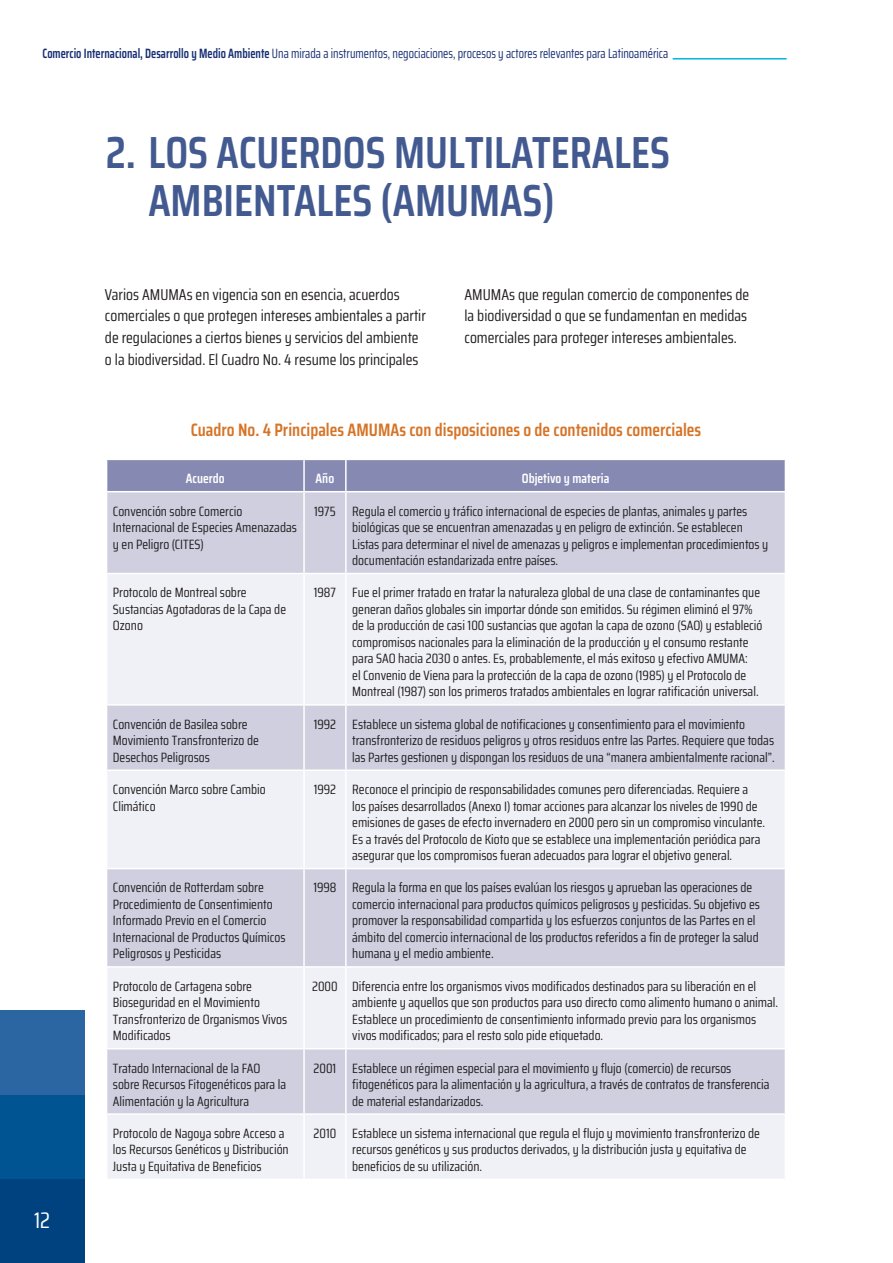
<style>
.page{position:relative;width:893px;height:1263px;background:#fff}
.page>*{position:absolute;margin:0;border:0;box-sizing:border-box;transform-origin:0 0}
.TITULO{font:600 45px/48px "Saira Condensed";color:#435a91}
.t1{font:22.5px "Saira Condensed";color:#fff}
.CUADRO_TIT{font:600 18px "Saira Condensed";color:#d67427}
.t2{font:15.75px/21.8px "Saira Condensed";color:#231f20}
.t3{font:13.5px/16.5px "Saira Condensed";color:#231f20}
.t4{font:13.5px "Saira Condensed";color:#172e73;scale:.9 1}
.t5{font:600 13.5px "Saira Condensed";color:#fff}
.s1{font-weight:600}
</style>
<div class="page">
<hr style="left:673px;top:58px;width:114px;height:2px;background:#00b5db">
<div style="left:0;top:1179px;width:84px;height:84px;background:#004280"></div>
<div style="left:0;top:1094px;width:84px;height:85px;background:#005491"></div>
<div style="left:0;top:1010px;width:84px;height:84px;background:#2b66a3"></div>
<div style="left:107px;top:460px;width:678px;height:31px;background:#868ab2"></div>
<div style="left:107px;top:492px;width:678px;height:81px;background:#cfcfe0"></div>
<svg style="left:107px;top:574px;width:678px;height:605px;fill:#f0f1f6"></svg>
<hr style="left:303px;top:460px;width:2px;height:31px;background:#fff">
<hr style="left:345px;top:460px;width:2px;height:31px;background:#fff">
<hr style="left:303px;top:492px;width:2px;height:81px;background:#fff">
<hr style="left:345px;top:492px;width:2px;height:81px;background:#fff">
<hr style="left:303px;top:574px;width:2px;height:130px;background:#fff">
<hr style="left:345px;top:574px;width:2px;height:130px;background:#fff">
<hr style="left:106px;top:704px;width:198px;height:2px;background:#fff">
<hr style="left:304px;top:704px;width:42px;height:2px;background:#fff">
<hr style="left:303px;top:706px;width:2px;height:63px;background:#fff">
<hr style="left:346px;top:704px;width:440px;height:2px;background:#fff">
<hr style="left:345px;top:706px;width:2px;height:63px;background:#fff">
<hr style="left:106px;top:769px;width:198px;height:2px;background:#fff">
<hr style="left:304px;top:769px;width:42px;height:2px;background:#fff">
<hr style="left:303px;top:771px;width:2px;height:97px;background:#fff">
<hr style="left:346px;top:769px;width:440px;height:2px;background:#fff">
<hr style="left:345px;top:771px;width:2px;height:97px;background:#fff">
<hr style="left:106px;top:868px;width:198px;height:1px;background:#fff">
<hr style="left:304px;top:868px;width:42px;height:1px;background:#fff">
<hr style="left:303px;top:869px;width:2px;height:97px;background:#fff">
<hr style="left:346px;top:868px;width:440px;height:1px;background:#fff">
<hr style="left:345px;top:869px;width:2px;height:97px;background:#fff">
<hr style="left:106px;top:966px;width:198px;height:2px;background:#fff">
<hr style="left:304px;top:966px;width:42px;height:2px;background:#fff">
<hr style="left:303px;top:968px;width:2px;height:80px;background:#fff">
<hr style="left:346px;top:966px;width:440px;height:2px;background:#fff">
<hr style="left:345px;top:968px;width:2px;height:80px;background:#fff">
<hr style="left:106px;top:1048px;width:198px;height:1px;background:#fff">
<hr style="left:304px;top:1048px;width:42px;height:1px;background:#fff">
<hr style="left:303px;top:1049px;width:2px;height:64px;background:#fff">
<hr style="left:346px;top:1048px;width:440px;height:1px;background:#fff">
<hr style="left:345px;top:1049px;width:2px;height:64px;background:#fff">
<hr style="left:106px;top:1113px;width:198px;height:2px;background:#fff">
<hr style="left:304px;top:1113px;width:42px;height:2px;background:#fff">
<hr style="left:303px;top:1115px;width:2px;height:64px;background:#fff">
<hr style="left:346px;top:1113px;width:440px;height:2px;background:#fff">
<hr style="left:345px;top:1115px;width:2px;height:64px;background:#fff">
<p class="t4" style="left:43px;top:44px;width:697px"><span class="s1">Comercio Internacional, Desarrollo y Medio Ambiente</span> Una mirada a instrumentos, negociaciones, procesos y actores relevantes para Latinoamérica</p>
<p class="TITULO" style="left:148px;top:128px;width:523px;text-indent:-43px">2. LOS ACUERDOS MULTILATERALES<br>AMBIENTALES (AMUMAS)</p>
<p class="t2" style="left:105px;top:283px;width:322px">Varios AMUMAs en vigencia son en esencia, acuerdos comerciales o que protegen intereses ambientales a partir de regulaciones a ciertos bienes y servicios del ambiente o la biodiversidad. El Cuadro No. 4 resume los principales</p>
<p class="t2" style="left:464px;top:283px;width:286px">AMUMAs que regulan comercio de componentes de la biodiversidad o que se fundamentan en medidas comerciales para proteger intereses ambientales.</p>
<h2 class="t1" style="left:34px;top:1203px;width:17px">12</h2>
<p class="CUADRO_TIT" style="left:191px;top:416px;width:512px">Cuadro No. 4 Principales AMUMAs con disposiciones o de contenidos comerciales</p>
<p class="t5" style="left:186px;top:468px;width:40px">Acuerdo</p>
<p class="t5" style="left:316px;top:468px;width:20px">Año</p>
<p class="t5" style="left:522px;top:468px;width:89px">Objetivo y materia</p>
<p class="t3" style="left:113px;top:502px;width:185px">Convención sobre Comercio<br>Internacional de Especies Amenazadas y en Peligro (CITES)</p>
<p class="t3" style="left:314px;top:502px;width:23px">1975</p>
<p class="t3" style="left:352px;top:502px;width:418px">Regula el comercio y tráfico internacional de especies de plantas, animales y partes biológicas que se encuentran amenazadas y en peligro de extinción. Se establecen Listas para determinar el nivel de amenazas y peligros e implementan procedimientos y documentación estandarizada entre países.</p>
<p class="t3" style="left:113px;top:584px;width:175px">Protocolo de Montreal sobre<br>Sustancias Agotadoras de la Capa de<br>Ozono</p>
<p class="t3" style="left:314px;top:584px;width:24px">1987</p>
<p class="t3" style="left:352px;top:584px;width:412px">Fue el primer tratado en tratar la naturaleza global de una clase de contaminantes que generan daños globales sin importar dónde son emitidos. Su régimen eliminó el 97% de la producción de casi 100 sustancias que agotan la capa de ozono (SAO) y estableció compromisos nacionales para la eliminación de la producción y el consumo restante para SAO hacia 2030 o antes. Es, probablemente, el más exitoso y efectivo AMUMA:<br>el Convenio de Viena para la protección de la capa de ozono (1985) y el Protocolo de Montreal (1987) son los primeros tratados ambientales en lograr ratificación universal.</p>
<p class="t3" style="left:113px;top:715px;width:148px">Convención de Basilea sobre<br>Movimiento Transfronterizo de<br>Desechos Peligrosos</p>
<p class="t3" style="left:314px;top:715px;width:24px">1992</p>
<p class="t3" style="left:352px;top:715px;width:424px">Establece un sistema global de notificaciones y consentimiento para el movimiento transfronterizo de residuos peligros y otros residuos entre las Partes. Requiere que todas las Partes gestionen y dispongan los residuos de una “manera ambientalmente racional”.</p>
<p class="t3" style="left:113px;top:781px;width:154px">Convención Marco sobre Cambio<br>Climático</p>
<p class="t3" style="left:314px;top:781px;width:24px">1992</p>
<p class="t3" style="left:352px;top:781px;width:414px">Reconoce el principio de responsabilidades comunes pero diferenciadas. Requiere a<br>los países desarrollados (Anexo I) tomar acciones para alcanzar los niveles de 1990 de emisiones de gases de efecto invernadero en 2000 pero sin un compromiso vinculante.<br>Es a través del Protocolo de Kioto que se establece una implementación periódica para asegurar que los compromisos fueran adecuados para lograr el objetivo general.</p>
<p class="t3" style="left:113px;top:879px;width:174px">Convención de Rotterdam sobre<br>Procedimiento de Consentimiento<br>Informado Previo en el Comercio<br>Internacional de Productos Químicos<br>Peligrosos y Pesticidas</p>
<p class="t3" style="left:313px;top:879px;width:25px">1998</p>
<p class="t3" style="left:352px;top:879px;width:409px">Regula la forma en que los países evalúan los riesgos y aprueban las operaciones de comercio internacional para productos químicos peligrosos y pesticidas. Su objetivo es promover la responsabilidad compartida y los esfuerzos conjuntos de las Partes en el ámbito del comercio internacional de los productos referidos a fin de proteger la salud humana y el medio ambiente.</p>
<p class="t3" style="left:113px;top:977px;width:176px">Protocolo de Cartagena sobre<br>Bioseguridad en el Movimiento<br>Transfronterizo de Organismos Vivos<br>Modificados</p>
<p class="t3" style="left:312px;top:977px;width:27px">2000</p>
<p class="t3" style="left:352px;top:977px;width:427px">Diferencia entre los organismos vivos modificados destinados para su liberación en el ambiente y aquellos que son productos para uso directo como alimento humano o animal.<br>Establece un procedimiento de consentimiento informado previo para los organismos vivos modificados; para el resto solo pide etiquetado.</p>
<p class="t3" style="left:113px;top:1059px;width:175px">Tratado Internacional de la FAO sobre Recursos Fitogenéticos para la<br>Alimentación y la Agricultura</p>
<p class="t3" style="left:314px;top:1059px;width:24px">2001</p>
<p class="t3" style="left:352px;top:1059px;width:419px">Establece un régimen especial para el movimiento y flujo (comercio) de recursos fitogenéticos para la alimentación y la agricultura, a través de contratos de transferencia de material estandarizados.</p>
<p class="t3" style="left:113px;top:1125px;width:177px">Protocolo de Nagoya sobre Acceso a los Recursos Genéticos y Distribución<br>Justa y Equitativa de Beneficios</p>
<p class="t3" style="left:314px;top:1125px;width:24px">2010</p>
<p class="t3" style="left:352px;top:1125px;width:409px">Establece un sistema internacional que regula el flujo y movimiento transfronterizo de recursos genéticos y sus productos derivados, y la distribución justa y equitativa de beneficios de su utilización.</p>
</div>
